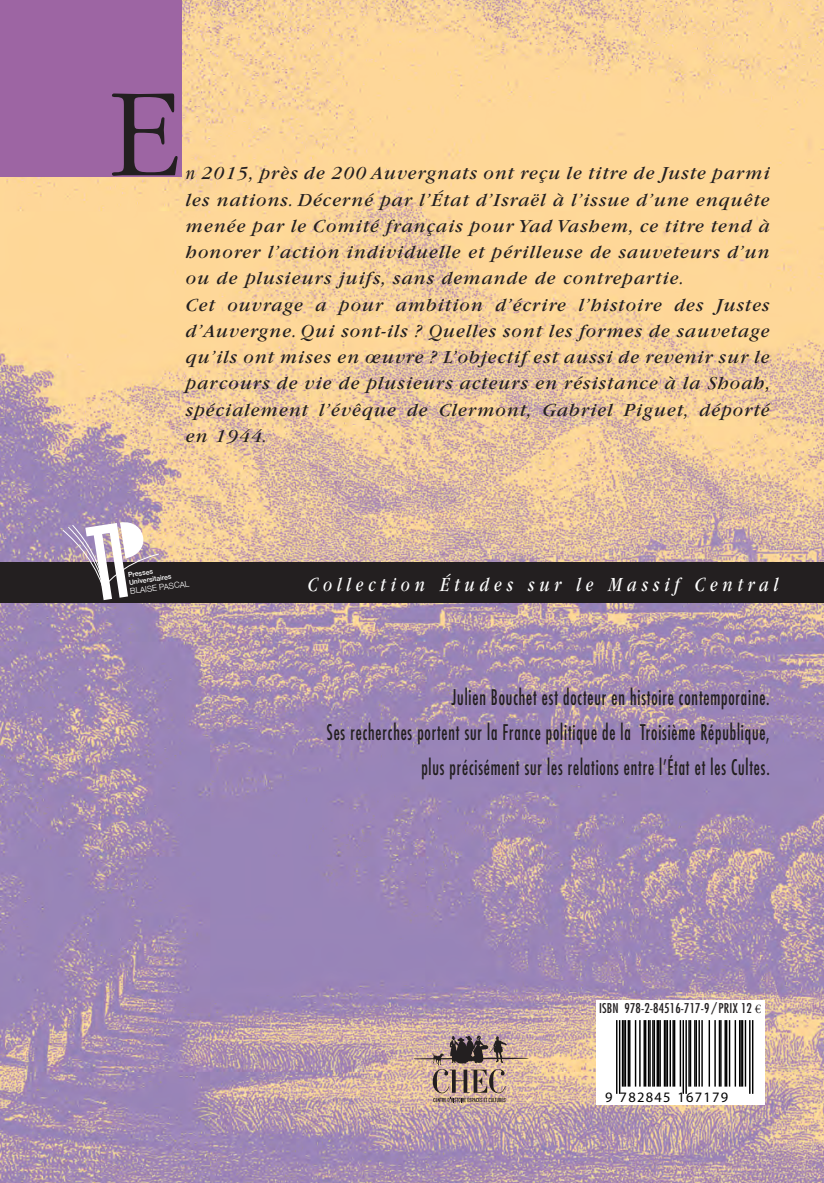
<style>
.page{position:relative;width:824px;height:1183px;background:#fff}
.page>*{position:absolute;margin:0;border:0;box-sizing:border-box;transform-origin:0 0}
.t1{font:300 131.25px "Garamond";color:#231f20}
.t2{font:condensed 21px/35px "Futura";letter-spacing:.05em;color:#231f20;text-align:right;scale:.8 1}
.Normal_e{font:italic 21px "Garamond";letter-spacing:.29em;color:#fff;scale:.8 1}
.t3{font:italic 19.25px/26.2px "Garamond";letter-spacing:.06em;color:#231f20;text-align:justify}
.t4{font:italic 19.25px/26.2px "Garamond";letter-spacing:.06em;color:#231f20;text-align:justify;scale:.8 1}
.t5{font:14.53px "Myriad Pro";letter-spacing:.085em;color:#000}
.t6{font:condensed 13.12px "Futura";letter-spacing:.01em;color:#231f20}
.t7{font:300 8.22px "Helvetica Neue";color:#fff}
.t8{font:500 6.83px/7.7px "Helvetica Neue";color:#fff}
.s1{font-family:"Adobe Garamond Pro";font-stretch:normal}
</style>
<div class="page">
<img style="left:0;top:0;width:824px;height:1183px">
<div style="left:0;top:563px;width:824px;height:40px;background:#231f20"></div>
<div style="left:0;top:0;width:181px;height:177px;background:#9d65a3"></div>
<div style="left:80px;top:76px;width:102px;height:99px;background:#9d65a3"></div>
<svg style="left:62px;top:520px;width:97px;height:80px"></svg>
<svg style="left:415px;top:1036px;width:114px;height:66px;background:#af9486"></svg>
<svg style="left:596px;top:1001px;width:168px;height:104px"></svg>
<hr style="left:616px;top:1021px;width:1px;height:72px;background:#000">
<hr style="left:619px;top:1021px;width:1px;height:72px;background:#000">
<hr style="left:622px;top:1021px;width:1px;height:65px;background:#000">
<hr style="left:623px;top:1021px;width:1px;height:65px;background:#000">
<hr style="left:624px;top:1021px;width:2px;height:65px;background:#000">
<hr style="left:627px;top:1021px;width:2px;height:65px;background:#000">
<hr style="left:629px;top:1021px;width:1px;height:65px;background:#000">
<hr style="left:635px;top:1021px;width:1px;height:65px;background:#000">
<hr style="left:639px;top:1021px;width:1px;height:65px;background:#000">
<hr style="left:643px;top:1021px;width:2px;height:65px;background:#000">
<hr style="left:645px;top:1021px;width:1px;height:65px;background:#000">
<hr style="left:648px;top:1021px;width:1px;height:65px;background:#000">
<hr style="left:649px;top:1021px;width:1px;height:65px;background:#000">
<hr style="left:652px;top:1021px;width:1px;height:65px;background:#000">
<hr style="left:653px;top:1021px;width:2px;height:65px;background:#000">
<hr style="left:656px;top:1021px;width:2px;height:65px;background:#000">
<hr style="left:658px;top:1021px;width:1px;height:65px;background:#000">
<hr style="left:659px;top:1021px;width:2px;height:65px;background:#000">
<hr style="left:663px;top:1021px;width:2px;height:65px;background:#000">
<hr style="left:665px;top:1021px;width:1px;height:65px;background:#000">
<hr style="left:666px;top:1021px;width:2px;height:65px;background:#000">
<hr style="left:669px;top:1021px;width:2px;height:65px;background:#000">
<hr style="left:672px;top:1021px;width:2px;height:65px;background:#000">
<hr style="left:674px;top:1021px;width:1px;height:65px;background:#000">
<hr style="left:679px;top:1021px;width:2px;height:65px;background:#000">
<hr style="left:682px;top:1021px;width:2px;height:72px;background:#000">
<hr style="left:685px;top:1021px;width:2px;height:72px;background:#000">
<hr style="left:688px;top:1021px;width:1px;height:65px;background:#000">
<hr style="left:689px;top:1021px;width:2px;height:65px;background:#000">
<hr style="left:694px;top:1021px;width:1px;height:65px;background:#000">
<hr style="left:695px;top:1021px;width:2px;height:65px;background:#000">
<hr style="left:698px;top:1021px;width:2px;height:65px;background:#000">
<hr style="left:701px;top:1021px;width:1px;height:65px;background:#000">
<hr style="left:708px;top:1021px;width:2px;height:65px;background:#000">
<hr style="left:714px;top:1021px;width:1px;height:65px;background:#000">
<hr style="left:718px;top:1021px;width:2px;height:65px;background:#000">
<hr style="left:720px;top:1021px;width:1px;height:65px;background:#000">
<hr style="left:724px;top:1021px;width:2px;height:65px;background:#000">
<hr style="left:726px;top:1021px;width:1px;height:65px;background:#000">
<hr style="left:728px;top:1021px;width:2px;height:65px;background:#000">
<hr style="left:734px;top:1021px;width:2px;height:65px;background:#000">
<hr style="left:739px;top:1021px;width:1px;height:65px;background:#000">
<hr style="left:740px;top:1021px;width:1px;height:65px;background:#000">
<hr style="left:741px;top:1021px;width:2px;height:65px;background:#000">
<hr style="left:744px;top:1021px;width:2px;height:65px;background:#000">
<hr style="left:749px;top:1021px;width:1px;height:72px;background:#000">
<hr style="left:752px;top:1021px;width:1px;height:72px;background:#000">
<p class="t1" style="left:109px;top:65px;width:75px">E</p>
<p class="t4" style="left:186px;top:161px;width:731px">n 2015, près de 200 Auvergnats ont reçu le titre de Juste parmi les nations. Décerné par l’État d’Israël à l’issue d’une enquête menée par le Comité français pour Yad Vashem, ce titre tend à honorer l’action individuelle et périlleuse de sauveteurs d’un ou de plusieurs juifs, sans demande de contrepartie.</p>
<p class="t3" style="left:186px;top:292px;width:585px">Cet ouvrage a pour ambition d’écrire l’histoire des Justes d’Auvergne. Qui sont-ils ? Quelles sont les formes de sauvetage qu’ils ont mises en œuvre ? L’objectif est aussi de revenir sur le parcours de vie de plusieurs acteurs en résistance à la Shoah, spécialement l’évêque de Clermont, Gabriel Piguet, déporté en 1944.</p>
<p class="t8" style="left:127px;top:571px;width:44px;rotate:-8deg">Presses<br>Universitaires</p>
<p class="t7" style="left:129px;top:585px;width:61px;rotate:-8deg">BLAISE PASCAL</p>
<p class="Normal_e" style="left:308px;top:573px;width:589px">Collection Études sur le Massif Central</p>
<p class="t2" style="left:451px;top:679px;width:399px">Julien Bouchet est docteur en histoire contemporaine.</p>
<p class="t2" style="left:327px;top:714px;width:555px">Ses recherches portent sur la France politique de la Troisième République, plus précisément sur les relations entre l’État et les Cultes.</p>
<p class="t6" style="left:599px;top:1000px;width:164px">ISBN 978-2-84516-717-9 / PRIX 12 <span class="s1">€</span></p>
<p class="t5" style="left:605px;top:1088px;width:125px">9 782845 167179</p>
</div>
